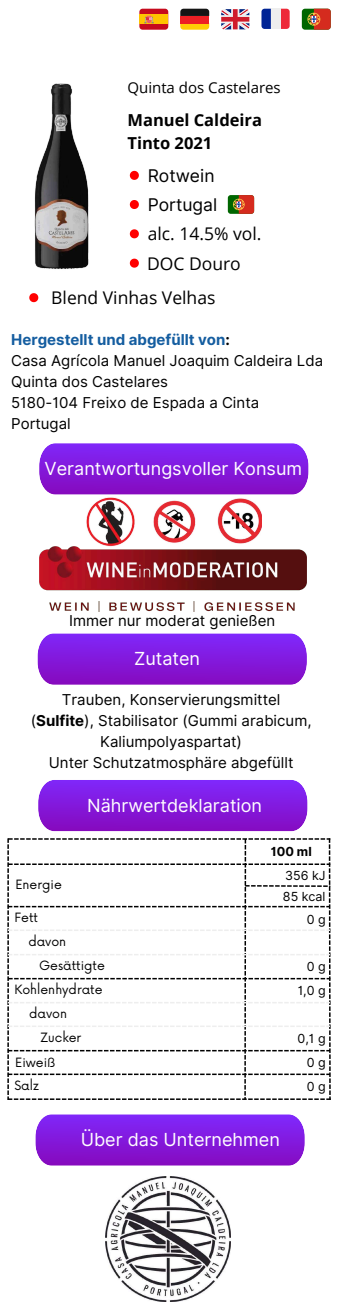
<style>
.page{position:relative;width:338px;height:1313px;background:#fff}
.page>*{position:absolute;margin:0;border:0;box-sizing:border-box;transform-origin:0 0}
.t1{font:18px "Inter";color:#fff}
.t2{font:17.5px/34px "Open Sans";color:#000}
.t3{font:17.5px "Inter";color:#000}
.t4{font:700 16.5px/22.9px "Open Sans";color:#000}
.t5{font:15px/21px "Inter";color:#000}
.t6{font:15px "Open Sans";color:#000}
.t7{font:12.5px/24.1px "Now";color:#000}
.t8{font:12.5px/21.2px "Inter";color:#000}
.t9{font:700 12.5px "Inter";color:#000}
.s1{font-weight:700;color:#145da0}
.s2{font-weight:700}
</style>
<div class="page">
<div style="left:139px;top:9px;width:29px;height:21px;background:#c60a1d;border-radius:3px"></div>
<div style="left:139px;top:14px;width:29px;height:10px;background:#ffc400"></div>
<svg style="left:144px;top:15px;width:10px;height:8px"></svg>
<svg style="left:180px;top:23px;width:29px;height:7px"></svg>
<div style="left:180px;top:16px;width:29px;height:7px;background:#ed1f24"></div>
<svg style="left:180px;top:9px;width:29px;height:7px"></svg>
<svg style="left:221px;top:9px;width:28px;height:20px"></svg>
<svg style="left:280px;top:9px;width:9px;height:20px"></svg>
<svg style="left:261px;top:9px;width:9px;height:20px"></svg>
<div style="left:270px;top:9px;width:10px;height:20px;background:#eee"></div>
<div style="left:301px;top:9px;width:29px;height:21px;background:#060;border-radius:3px"></div>
<svg style="left:307px;top:9px;width:23px;height:21px"></svg>
<svg style="left:39px;top:443px;width:269px;height:51px;background:#8620de"></svg>
<svg style="left:37px;top:633px;width:269px;height:52px;background:#8722de"></svg>
<svg style="left:38px;top:780px;width:269px;height:51px;background:#851edd"></svg>
<img style="left:86px;top:497px;width:176px;height:49px">
<div style="left:228px;top:195px;width:26px;height:19px;background:#060;border-radius:3px"></div>
<svg style="left:233px;top:195px;width:21px;height:19px"></svg>
<svg style="left:130px;top:229px;width:9px;height:9px"></svg>
<svg style="left:130px;top:200px;width:9px;height:9px"></svg>
<svg style="left:130px;top:171px;width:9px;height:9px"></svg>
<svg style="left:35px;top:1114px;width:269px;height:51px;background:#8620de"></svg>
<svg style="left:7px;top:838px;width:323px;height:262px"></svg>
<img style="left:39px;top:546px;width:267px;height:65px">
<img style="left:106px;top:1176px;width:124px;height:125px">
<svg style="left:29px;top:293px;width:9px;height:9px"></svg>
<svg style="left:130px;top:259px;width:9px;height:9px"></svg>
<img style="left:34px;top:83px;width:55px;height:186px">
<p class="t6" style="left:127px;top:77px;width:155px">Quinta dos Castelares</p>
<p class="t4" style="left:127px;top:108px;width:136px">Manuel Caldeira<br>Tinto 2021</p>
<p class="t3" style="left:148px;top:165px;width:68px">Rotwein</p>
<p class="t3" style="left:148px;top:194px;width:71px">Portugal</p>
<p class="t2" style="left:148px;top:216px;width:115px">alc. 14.5% vol.</p>
<p class="t2" style="left:51px;top:246px;width:191px;text-indent:96px">DOC Douro<br>Blend Vinhas Velhas</p>
<p class="t5" style="left:11px;top:329px;width:313px"><span class="s1">Hergestellt und abgefüllt von</span><span class="s2">:<br></span>Casa Agrícola Manuel Joaquim Caldeira Lda<br>Quinta dos Castelares<br>5180-104 Freixo de Espada a Cinta<br>Portugal</p>
<p class="t1" style="left:45px;top:458px;width:259px">Verantwortungsvoller Konsum</p>
<p class="t5" style="left:69px;top:610px;width:207px">Immer nur moderat genießen</p>
<p class="t1" style="left:134px;top:648px;width:67px">Zutaten</p>
<p class="t5" style="left:31px;top:689px;width:282px;text-align:center">Trauben, Konservierungsmittel (<span class="s2">Sulfite</span>), Stabilisator (Gummi arabicum, Kaliumpolyaspartat)<br>Unter Schutzatmosphäre abgefüllt</p>
<p class="t1" style="left:87px;top:794px;width:176px">Nährwertdeklaration</p>
<p class="t9" style="left:271px;top:844px;width:42px">100 ml</p>
<p class="t8" style="left:283px;top:864px;width:44px">356 kJ<br>85 kcal</p>
<p class="t7" style="left:15px;top:873px;width:48px">Energie</p>
<p class="t7" style="left:15px;top:906px;width:25px">Fett</p>
<p class="t8" style="left:306px;top:908px;width:20px">0 g</p>
<p class="t7" style="left:39px;top:930px;width:67px;text-indent:-11px">davon<br>Gesättigte</p>
<p class="t8" style="left:306px;top:956px;width:20px">0 g</p>
<p class="t7" style="left:14px;top:978px;width:90px">Kohlenhydrate</p>
<p class="t8" style="left:297px;top:980px;width:29px">1,0 g</p>
<p class="t7" style="left:40px;top:1026px;width:43px">Zucker</p>
<p class="t8" style="left:297px;top:1028px;width:29px">0,1 g</p>
<p class="t7" style="left:15px;top:1050px;width:42px">Eiweiß</p>
<p class="t8" style="left:306px;top:1052px;width:20px">0 g</p>
<p class="t7" style="left:14px;top:1074px;width:26px">Salz</p>
<p class="t8" style="left:306px;top:1076px;width:20px">0 g</p>
<p class="t7" style="left:29px;top:1002px;width:39px">davon</p>
<p class="t1" style="left:81px;top:1129px;width:200px">Über das Unternehmen</p>
</div>
